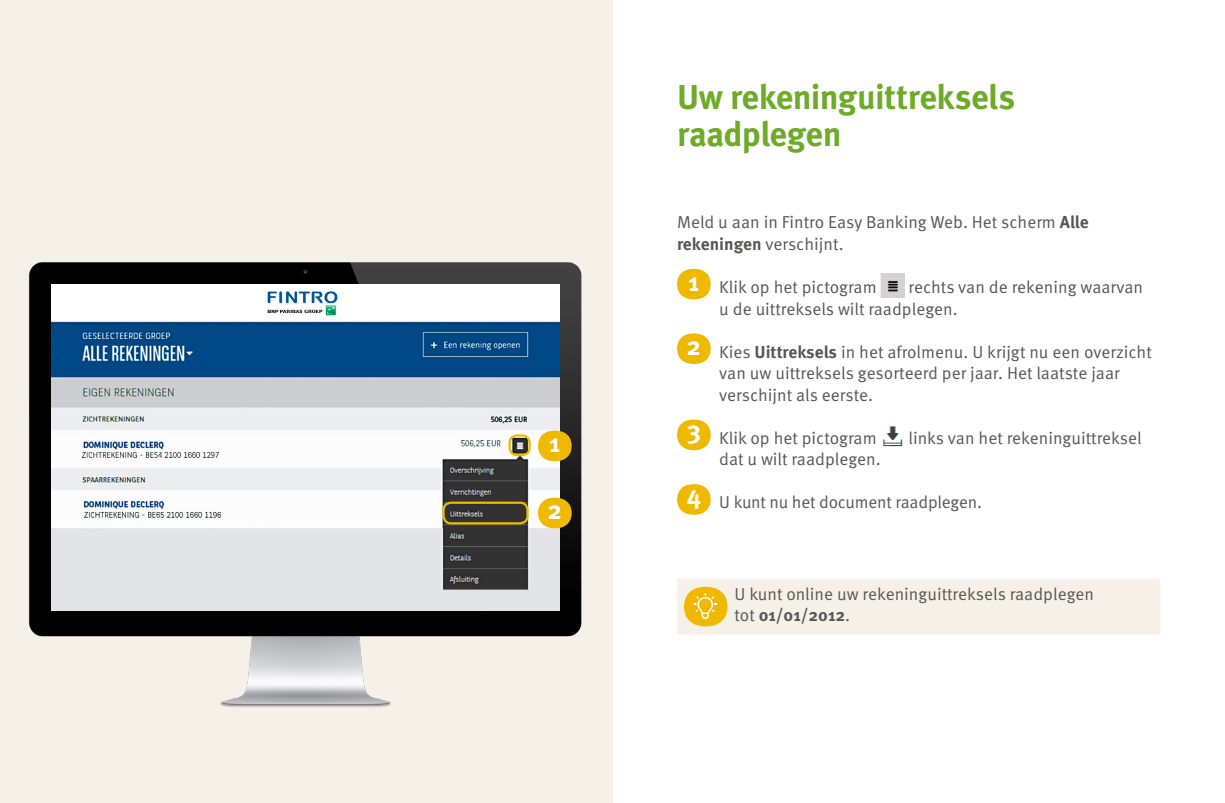
<style>
.page{position:relative;width:1225px;height:803px;background:#fff}
.page>*{position:absolute;margin:0;border:0;box-sizing:border-box;transform-origin:0 0}
.t1{font:700 34.5px/36.8px "Meta OT";letter-spacing:-.015em;color:#6eab28}
.t2{font:700 25.95px "Meta OT";color:#fff}
.t3{font:17.25px/21.6px "Meta OT Norm";color:#575756}
.t4{font:700 17.25px "Meta OT";color:#575756}
.s1{font-family:"Meta OT";font-weight:700}
.s2{font-family:"Meta OT";font-weight:700;font-size:25.95px;color:#fff}
.s3{font-family:"Meta OT Norm";font-weight:400}
</style>
<div class="page">
<div style="left:0;top:0;width:612px;height:803px;background:#f5f1e9"></div>
<img style="left:28px;top:262px;width:554px;height:445px">
<svg style="left:677px;top:269px;width:33px;height:30px"></svg>
<img style="left:880px;top:273px;width:24px;height:24px">
<svg style="left:677px;top:333px;width:33px;height:31px"></svg>
<svg style="left:677px;top:419px;width:33px;height:31px"></svg>
<img style="left:882px;top:426px;width:21px;height:21px">
<svg style="left:677px;top:484px;width:33px;height:31px"></svg>
<div style="left:677px;top:579px;width:483px;height:55px;background:#f5f1e9"></div>
<img style="left:52px;top:284px;width:508px;height:326px">
<svg style="left:538px;top:430px;width:33px;height:31px"></svg>
<svg style="left:538px;top:497px;width:33px;height:31px"></svg>
<div style="left:442px;top:501px;width:86px;height:23px;border:2px solid #efb900;border-radius:8px"></div>
<div style="left:508px;top:434px;width:23px;height:22px;border:2px solid #efb900;border-radius:7px"></div>
<h2 class="t2" style="left:549px;top:427px;width:13px">1</h2>
<h2 class="t2" style="left:547px;top:494px;width:16px">2</h2>
<h1 class="t1" style="left:677px;top:79px;width:339px">Uw rekeninguittreksels raadplegen</h1>
<p class="t3" style="left:677px;top:212px;width:413px">Meld u aan in Fintro Easy Banking Web. Het scherm <span class="s1">Alle rekeningen</span> verschijnt.</p>
<p class="t3" style="left:688px;top:276px;width:190px"><span class="s2">1</span> Klik op het pictogram</p>
<p class="t3" style="left:719px;top:276px;width:425px;text-indent:189px">rechts van de rekening waarvan u de uittreksels wilt raadplegen.</p>
<p class="t3" style="left:719px;top:341px;width:434px;text-indent:-33px"><span class="s2">2</span> Kies <span class="s1">Uittreksels</span> in het afrolmenu. U krijgt nu een overzicht van uw uittreksels gesorteerd per jaar. Het laatste jaar verschijnt als eerste.</p>
<p class="t3" style="left:687px;top:427px;width:191px"><sup>3</sup> Klik op het pictogram</p>
<p class="t3" style="left:908px;top:427px;width:235px">links van het rekeninguittreksel</p>
<p class="t3" style="left:719px;top:449px;width:163px">dat u wilt raadplegen.</p>
<p class="t3" style="left:687px;top:492px;width:297px"><sup>4</sup> U kunt nu het document raadplegen.</p>
<p class="t3" style="left:734px;top:583px;width:361px">U kunt online uw rekeninguittreksels raadplegen</p>
<p class="t4" style="left:734px;top:604px;width:117px"><span class="s3">tot</span> 01/01/2012<span class="s3">.</span></p>
</div>
